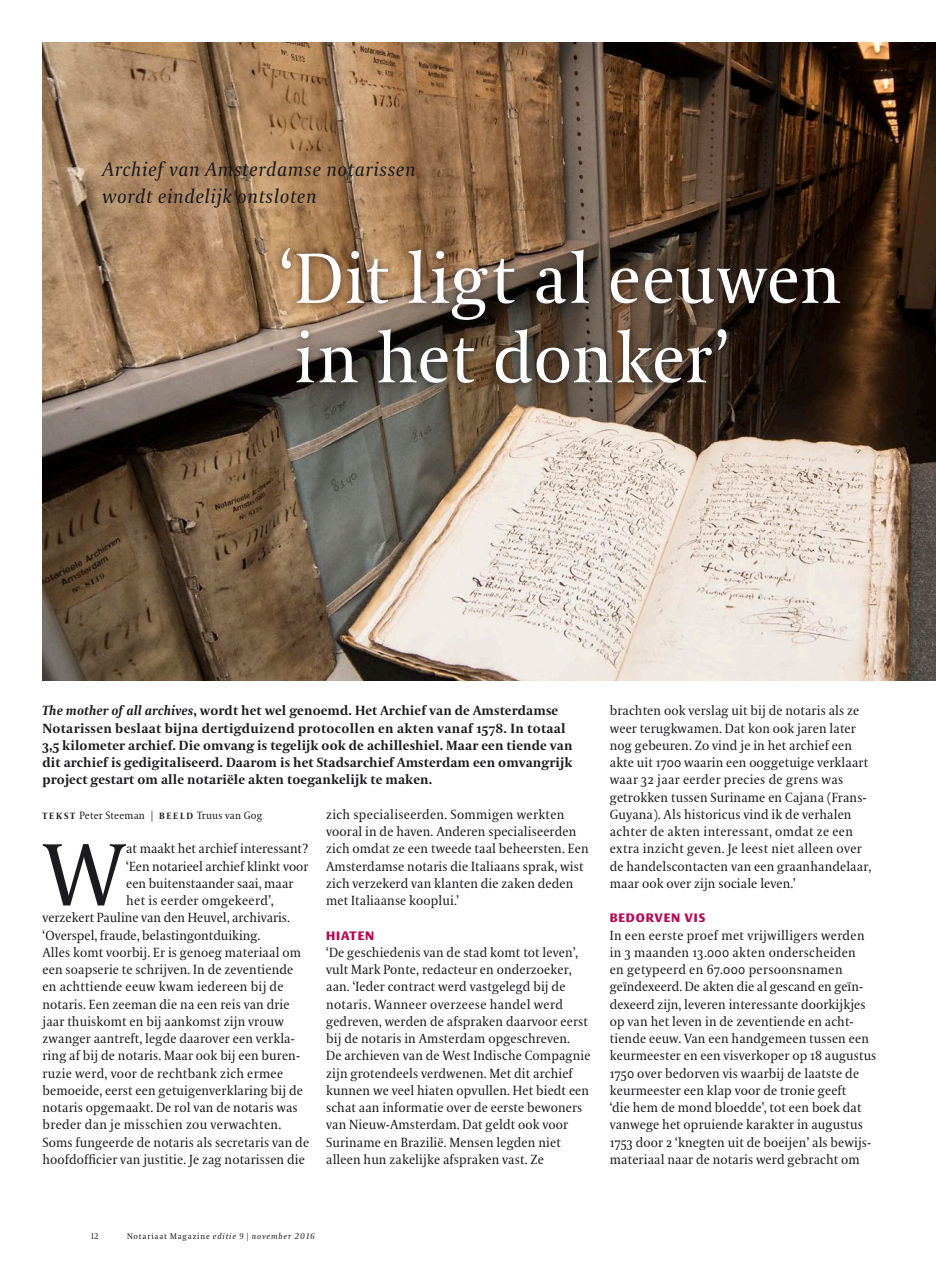
<style>
.page{position:relative;width:936px;height:1263px;background:#fff}
.page>*{position:absolute;margin:0;border:0;box-sizing:border-box;transform-origin:0 0}
.t1{font:87.3px "VPRO Coranto";color:#1a1a1f}
.t2{font:70.35px/79.3px "VPRO Coranto";letter-spacing:.01em;color:#fff}
.t3{font:italic 19.5px/27px "VPRO Coranto";letter-spacing:.03em;color:#1a1a1f}
.t4{font:13.2px/17.2px "VPRO Coranto";letter-spacing:.01em;color:#1a1a1f}
.t5{font:700 13.2px/17.2px "VPRO Coranto";letter-spacing:.01em;color:#1a1a1f}
.t6{font:700 12px "VPRO Vesta";letter-spacing:.07em;color:#b80852}
.t7{font:10.5px "VPRO Coranto";letter-spacing:.02em;color:#1a1a1f}
.t8{font:italic 8.25px "VPRO Coranto";letter-spacing:.1em;color:#1a1a1f}
.t9{font:8.25px "VPRO Coranto Cn";color:#1a1a1f}
.s1{font-style:italic}
.s2{font-weight:700;font-size:9px}
.s3{font-style:normal}
.s4{font-family:"VPRO Coranto Cn";font-style:normal}
</style>
<div class="page">
<img style="left:43px;top:43px;width:892px;height:638px">
<div style="left:274px;top:240px;width:656px;height:207px;background:#1a1a1f;opacity:.6"></div>
<h3 class="t3" style="left:102px;top:156px;width:315px">Archief van Amsterdamse notarissen wordt eindelijk ontsloten</h3>
<h2 class="t2" style="left:280px;top:239px;width:562px">‘Dit ligt al eeuwen in het donker’</h2>
<p class="t5" style="left:43px;top:702px;width:531px"><span class="s1">The mother of all archives</span>, wordt het wel genoemd. Het Archief van de Amsterdamse Notarissen beslaat bijna dertigduizend protocollen en akten vanaf 1578. In totaal 3,5 kilometer archief. Die omvang is tegelijk ook de achilleshiel. Maar een tiende van dit archief is gedigitaliseerd. Daarom is het Stadsarchief Amsterdam een omvangrijk project gestart om alle notariële akten toegankelijk te maken.</p>
<p class="t7" style="left:43px;top:809px;width:221px"><span class="s2">T E K S T</span> Peter Steeman | <span class="s2">b ee l d</span> Truus van Gog</p>
<h1 class="t1" style="left:43px;top:823px;width:84px">W</h1>
<p class="t4" style="left:126px;top:840px;width:183px">at maakt het archief interessant?</p>
<p class="t4" style="left:126px;top:857px;width:184px">‘Een notarieel archief klinkt voor</p>
<p class="t4" style="left:126px;top:875px;width:169px">een buitenstaander saai, maar</p>
<p class="t4" style="left:126px;top:892px;width:149px">het is eerder omgekeerd’,</p>
<p class="t4" style="left:43px;top:909px;width:249px">verzekert Pauline van den Heuvel, archivaris.</p>
<p class="t4" style="left:43px;top:926px;width:219px">‘Overspel, fraude, belastingontduiking.</p>
<p class="t4" style="left:43px;top:944px;width:260px">Alles komt voorbij. Er is genoeg materiaal om</p>
<p class="t4" style="left:43px;top:961px;width:252px">een soapserie te schrijven. In de zeventiende</p>
<p class="t4" style="left:43px;top:978px;width:242px">en achttiende eeuw kwam iedereen bij de</p>
<p class="t4" style="left:43px;top:995px;width:249px">notaris. Een zeeman die na een reis van drie</p>
<p class="t4" style="left:43px;top:1013px;width:243px">jaar thuiskomt en bij aankomst zijn vrouw</p>
<p class="t4" style="left:43px;top:1030px;width:254px">zwanger aantreft, legde daarover een verkla-</p>
<p class="t4" style="left:43px;top:1047px;width:259px">ring af bij de notaris. Maar ook bij een buren-</p>
<p class="t4" style="left:43px;top:1064px;width:242px">ruzie werd, voor de rechtbank zich ermee</p>
<p class="t4" style="left:43px;top:1082px;width:262px">bemoeide, eerst een getuigenverklaring bij de</p>
<p class="t4" style="left:43px;top:1099px;width:257px">notaris opgemaakt. De rol van de notaris was</p>
<p class="t4" style="left:43px;top:1116px;width:240px">breder dan je misschien zou verwachten.</p>
<p class="t4" style="left:43px;top:1133px;width:268px">Soms fungeerde de notaris als secretaris van de</p>
<p class="t4" style="left:43px;top:1151px;width:264px">hoofdofficier van justitie. Je zag notarissen die</p>
<p class="t4" style="left:326px;top:806px;width:264px">zich specialiseerden. Sommigen werkten vooral in de haven. Anderen specialiseerden zich omdat ze een tweede taal beheersten. Een Amsterdamse notaris die Italiaans sprak, wist zich verzekerd van klanten die zaken deden met Italiaanse kooplui.’</p>
<p class="t6" style="left:326px;top:930px;width:49px">HIATEN</p>
<p class="t4" style="left:326px;top:944px;width:266px">‘De geschiedenis van de stad komt tot leven’, vult Mark Ponte, redacteur en onderzoeker, aan. ‘Ieder contract werd vastgelegd bij de notaris. Wanneer overzeese handel werd gedreven, werden de afspraken daarvoor eerst bij de notaris in Amsterdam opgeschreven.<br>De archieven van de West Indische Compagnie zijn grotendeels verdwenen. Met dit archief kunnen we veel hiaten opvullen. Het biedt een schat aan informatie over de eerste bewoners van Nieuw-Amsterdam. Dat geldt ook voor Suriname en Brazilië. Mensen legden niet alleen hun zakelijke afspraken vast. Ze</p>
<p class="t4" style="left:609px;top:702px;width:263px">brachten ook verslag uit bij de notaris als ze weer terugkwamen. Dat kon ook jaren later nog gebeuren. Zo vind je in het archief een akte uit 1700 waarin een ooggetuige verklaart waar 32 jaar eerder precies de grens was getrokken tussen Suriname en Cajana (Frans-Guyana). Als historicus vind ik de verhalen achter de akten interessant, omdat ze een extra inzicht geven. Je leest niet alleen over de handelscontacten van een graanhandelaar, maar ook over zijn sociale leven.’</p>
<p class="t6" style="left:609px;top:913px;width:97px">BEDORVEN VIS</p>
<p class="t4" style="left:609px;top:926px;width:268px">In een eerste proef met vrijwilligers werden in 3 maanden 13.000 akten onderscheiden<br>en getypeerd en 67.000 persoonsnamen geïndexeerd. De akten die al gescand en geïn&shy;dexeerd zijn, leveren interessante doorkijkjes op van het leven in de zeventiende en acht&shy;tiende eeuw. Van een handgemeen tussen een keurmeester en een visverkoper op 18 augustus 1750 over bedorven vis waarbij de laatste de keurmeester een klap voor de tronie geeft<br>‘die hem de mond bloedde’, tot een boek dat vanwege het opruiende karakter in augustus 1753 door 2 ‘knegten uit de boeijen’ als bewijs&shy;materiaal naar de notaris werd gebracht om</p>
<p class="t9" style="left:91px;top:1231px;width:9px">12</p>
<p class="t8" style="left:127px;top:1231px;width:189px"><span class="s3">Notariaat Magazine</span> editie <span class="s4">9 |</span> november 2016</p>
</div>
